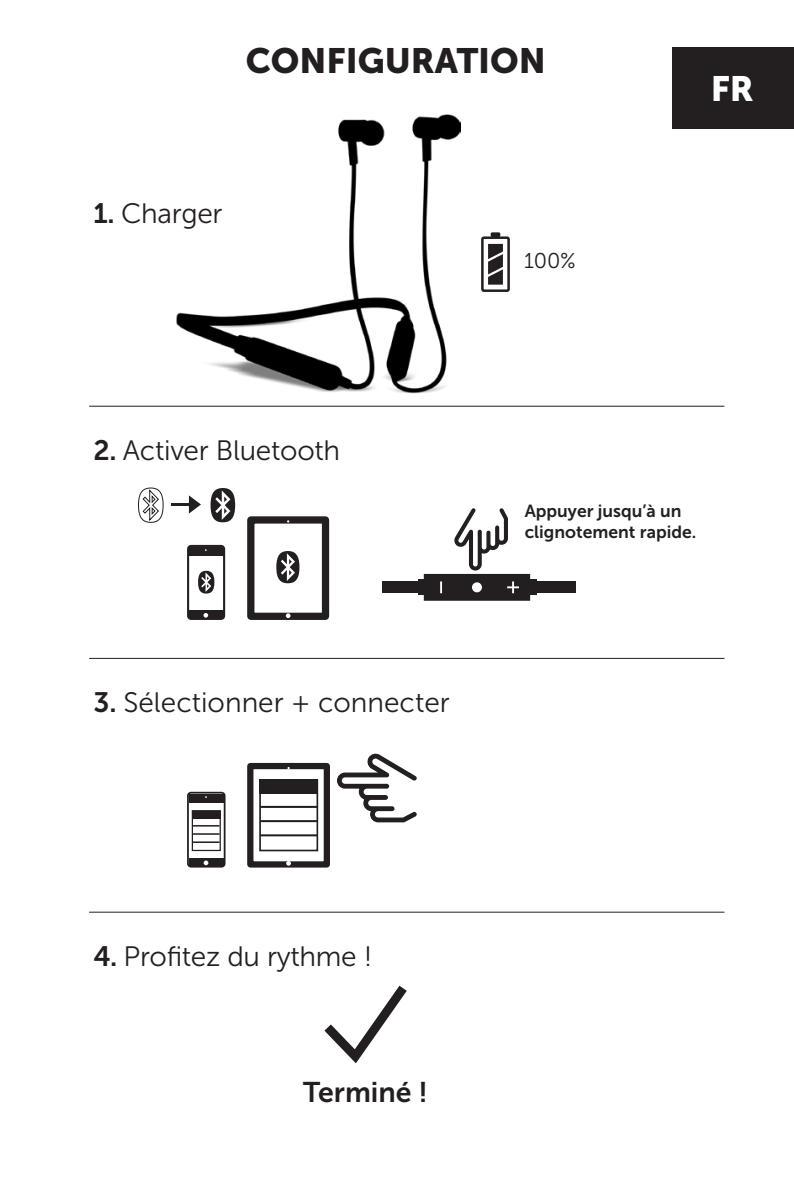
<style>
.page{position:relative;width:794px;height:1188px;background:#fff}
.page>*{position:absolute;margin:0;border:0;box-sizing:border-box;transform-origin:0 0}
.t1{font:35px "Museo Sans 900";color:#231f20}
.t2{font:35px "Museo Sans 900";color:#fff}
.t3{font:28.35px "Museo Sans 700";color:#231f20}
.t4{font:28px "Museo Sans 300";letter-spacing:-.01em;color:#231f20}
.t5{font:21.35px "Museo Sans 300";color:#231f20}
.t6{font:17.5px "Museo Sans 700";color:#231f20}
.s1{font-family:"Museo Sans 700"}
</style>
<div class="page">
<div style="left:671px;top:47px;width:123px;height:82px;background:#231f20"></div>
<svg style="left:488px;top:244px;width:15px;height:41px"></svg>
<div style="left:481px;top:236px;width:29px;height:56px;border:2px solid #231f20;border-radius:2px"></div>
<div style="left:490px;top:232px;width:10px;height:5px;background:#231f20;border-radius:2px"></div>
<hr style="left:89px;top:405px;width:635px;height:2px;background:#231f20">
<hr style="left:89px;top:658px;width:635px;height:1px;background:#231f20">
<hr style="left:89px;top:911px;width:635px;height:1px;background:#231f20">
<div style="left:259px;top:779px;width:58px;height:15px;background:#231f20"></div>
<div style="left:259px;top:779px;width:59px;height:72px;border:2px solid #231f20"></div>
<div style="left:247px;top:763px;width:83px;height:104px;border:6px solid #231f20"></div>
<svg style="left:286px;top:861px;width:5px;height:4px"></svg>
<hr style="left:260px;top:806px;width:57px;height:2px;background:#231f20">
<hr style="left:260px;top:820px;width:57px;height:2px;background:#231f20">
<hr style="left:260px;top:834px;width:57px;height:2px;background:#231f20">
<div style="left:193px;top:811px;width:28px;height:7px;background:#231f20"></div>
<div style="left:192px;top:810px;width:29px;height:41px;border:1px solid #231f20"></div>
<div style="left:187px;top:792px;width:38px;height:75px;border:2px solid #231f20;border-radius:3px"></div>
<div style="left:189px;top:858px;width:34px;height:7px;background:#231f20"></div>
<div style="left:189px;top:794px;width:34px;height:8px;background:#231f20"></div>
<svg style="left:204px;top:860px;width:4px;height:5px"></svg>
<svg style="left:193px;top:825px;width:26px;height:1px"></svg>
<hr style="left:193px;top:833px;width:26px;height:2px;background:#231f20">
<hr style="left:193px;top:841px;width:26px;height:2px;background:#231f20">
<svg style="left:424px;top:508px;width:106px;height:93px"></svg>
<div style="left:382px;top:582px;width:40px;height:11px;background:#231f20"></div>
<div style="left:532px;top:582px;width:43px;height:11px;background:#231f20"></div>
<div style="left:528px;top:579px;width:8px;height:16px;background:#231f20"></div>
<div style="left:418px;top:579px;width:8px;height:16px;background:#231f20"></div>
<svg style="left:337px;top:753px;width:80px;height:70px"></svg>
<svg style="left:138px;top:487px;width:26px;height:36px"></svg>
<svg style="left:210px;top:488px;width:25px;height:34px"></svg>
<hr style="left:171px;top:503px;width:21px;height:3px;background:#231f20">
<svg style="left:189px;top:495px;width:12px;height:18px"></svg>
<div style="left:247px;top:516px;width:82px;height:104px;border:7px solid #231f20"></div>
<svg style="left:286px;top:613px;width:4px;height:5px"></svg>
<svg style="left:276px;top:551px;width:23px;height:32px"></svg>
<div style="left:187px;top:545px;width:38px;height:75px;border:2px solid #231f20;border-radius:3px"></div>
<div style="left:189px;top:610px;width:34px;height:8px;background:#231f20"></div>
<div style="left:189px;top:547px;width:34px;height:8px;background:#231f20"></div>
<svg style="left:203px;top:613px;width:5px;height:4px"></svg>
<svg style="left:198px;top:571px;width:16px;height:22px"></svg>
<svg style="left:324px;top:985px;width:83px;height:79px"></svg>
<img style="left:176px;top:114px;width:284px;height:279px">
<p class="t1" style="left:246px;top:41px;width:302px">CONFIGURATION</p>
<p class="t4" style="left:93px;top:199px;width:130px"><span class="s1">1.</span> Charger</p>
<p class="t5" style="left:524px;top:249px;width:53px">100%</p>
<p class="t2" style="left:710px;top:69px;width:45px">FR</p>
<p class="t4" style="left:93px;top:435px;width:248px"><span class="s1">2.</span> Activer Bluetooth</p>
<p class="t4" style="left:93px;top:687px;width:358px"><span class="s1">3.</span> Sélectionner + connecter</p>
<p class="t6" style="left:524px;top:502px;width:158px">Appuyer jusqu’à un</p>
<p class="t6" style="left:524px;top:523px;width:173px">clignotement rapide.</p>
<p class="t4" style="left:93px;top:941px;width:280px"><span class="s1">4.</span> Profitez du rythme !</p>
<p class="t3" style="left:303px;top:1077px;width:126px">Terminé !</p>
</div>
